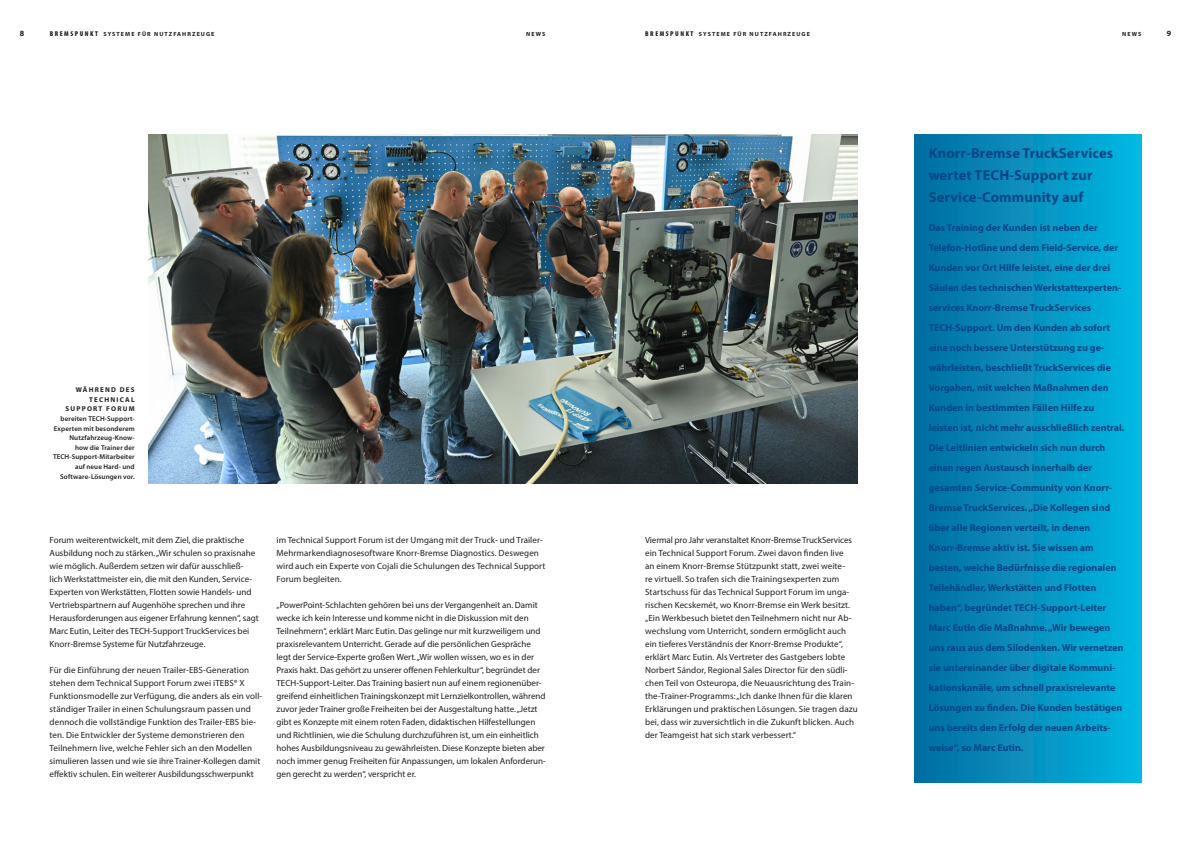
<style>
.page{position:relative;width:1191px;height:842px;background:#fff}
.page>*{position:absolute;margin:0;border:0;box-sizing:border-box;transform-origin:0 0}
.Vorspann_13pt_blau_unterstrichen{font:700 14.5px/22px "Myriad Pro";letter-spacing:.01em;color:#004684}
.Vorspann_13pt_blau_unterstrichen-2{font:700 10px/20px "Myriad Pro";color:#004684}
.Fließtext{font:9px/13px "Myriad Pro";color:#231f20}
.Kolumnentitel_Seitenzahl_LB{font:700 8px "Myriad Pro";color:#231f20}
.Kolumnentitel_Seitenzahl_RB{font:700 8px "Myriad Pro";color:#231f20}
.Zitatgeber_6pt_blau{font:600 7px/9.6px "Myriad Pro";letter-spacing:.015em;color:#231f20;text-align:right}
.Kolumnentitel_Text_LB{font:700 6px "Myriad Pro";letter-spacing:.18em;color:#231f20}
.Kolumnentitel_Text_RB{font:700 6px "Myriad Pro";letter-spacing:.18em;color:#231f20}
.s1{font-weight:900;font-stretch:condensed;font-size:7px}
.s2{font-weight:700}
</style>
<div class="page">
<img style="left:149px;top:135px;width:708px;height:348px">
<div style="left:914px;top:135px;width:227px;height:647px;background:linear-gradient(to right,#066c9f,#03b8e2)"></div>
<p class="Kolumnentitel_Seitenzahl_LB" style="left:20px;top:28px;width:6px">8</p>
<p class="Kolumnentitel_Text_LB" style="left:50px;top:30px;width:166px"><span class="s1">BREMSPUNKT</span> SYSTEME FÜR NUTZFAHRZEUGE</p>
<p class="Kolumnentitel_Text_RB" style="left:526px;top:30px;width:21px">NEWS</p>
<p class="Kolumnentitel_Text_LB" style="left:645px;top:30px;width:166px"><span class="s1">BREMSPUNKT</span> SYSTEME FÜR NUTZFAHRZEUGE</p>
<p class="Kolumnentitel_Text_RB" style="left:1122px;top:30px;width:21px">NEWS</p>
<p class="Kolumnentitel_Seitenzahl_RB" style="left:1166px;top:28px;width:6px">9</p>
<p class="Zitatgeber_6pt_blau" style="left:53px;top:385px;width:83px"><span class="s2">WÄHREND DES<br>TECHNICAL<br>SUPPORT FORUM </span>bereiten TECH-Support-<br>Experten mit besonderem<br>Nutzfahrzeug-Know-<br>how die Trainer der<br>TECH-Support-Mitarbeiter auf neue Hard- und<br>Software-Lösungen vor.</p>
<p class="Fließtext" style="left:50px;top:533px;width:211px">Forum weiterentwickelt, mit dem Ziel, die praktische Ausbildung noch zu stärken. „Wir schulen so praxisnahe wie möglich. Außerdem setzen wir dafür ausschließ&shy;lich Werkstattmeister ein, die mit den Kunden, Service-Experten von Werkstätten, Flotten sowie Handels- und Vertriebspartnern auf Augenhöhe sprechen und ihre Herausforderungen aus eigener Erfahrung kennen“, sagt Marc Eutin, Leiter des TECH-Support TruckServices bei Knorr-Bremse Systeme für Nutzfahrzeuge.</p>
<p class="Fließtext" style="left:50px;top:663px;width:214px">Für die Einführung der neuen Trailer-EBS-Generation stehen dem Technical Support Forum zwei iTEBS® X Funktionsmodelle zur Verfügung, die anders als ein voll&shy;ständiger Trailer in einen Schulungsraum passen und dennoch die vollständige Funktion des Trailer-EBS bie&shy;ten. Die Entwickler der Systeme demonstrieren den Teilnehmern live, welche Fehler sich an den Modellen simulieren lassen und wie sie ihre Trainer-Kollegen damit effektiv schulen. Ein weiterer Ausbildungsschwerpunkt</p>
<p class="Fließtext" style="left:276px;top:533px;width:270px">im Technical Support Forum ist der Umgang mit der Truck- und Trailer-Mehrmarkendiagnosesoftware Knorr-Bremse Diagnostics. Deswegen wird auch ein Experte von Cojali die Schulungen des Technical Support Forum begleiten.</p>
<p class="Fließtext" style="left:276px;top:598px;width:271px">„PowerPoint-Schlachten gehören bei uns der Vergangenheit an. Damit wecke ich kein Interesse und komme nicht in die Diskussion mit den Teilnehmern“, erklärt Marc Eutin. Das gelinge nur mit kurzweiligem und praxisrelevantem Unterricht. Gerade auf die persönlichen Gespräche legt der Service-Experte großen Wert. „Wir wollen wissen, wo es in der Praxis hakt. Das gehört zu unserer offenen Fehlerkultur“, begründet der TECH-Support-Leiter. Das Training basiert nun auf einem regionenüber&shy;greifend einheitlichen Trainingskonzept mit Lernzielkontrollen, während zuvor jeder Trainer große Freiheiten bei der Ausgestaltung hatte. „Jetzt gibt es Konzepte mit einem roten Faden, didaktischen Hilfestellungen und Richtlinien, wie die Schulung durchzuführen ist, um ein einheitlich hohes Ausbildungsniveau zu gewährleisten. Diese Konzepte bieten aber noch immer genug Freiheiten für Anpassungen, um lokalen Anforderun&shy;gen gerecht zu werden“, verspricht er.</p>
<p class="Fließtext" style="left:645px;top:533px;width:214px">Viermal pro Jahr veranstaltet Knorr-Bremse TruckServices ein Technical Support Forum. Zwei davon finden live<br>an einem Knorr-Bremse Stützpunkt statt, zwei weite-<br>re virtuell. So trafen sich die Trainingsexperten zum Startschuss für das Technical Support Forum im unga&shy;rischen Kecskemét, wo Knorr-Bremse ein Werk besitzt. „Ein Werkbesuch bietet den Teilnehmern nicht nur Ab&shy;wechslung vom Unterricht, sondern ermöglicht auch ein tieferes Verständnis der Knorr-Bremse Produkte“, erklärt Marc Eutin. Als Vertreter des Gastgebers lobte Norbert Sándor, Regional Sales Director für den südli&shy;chen Teil von Osteuropa, die Neuausrichtung des Train&shy;the-Trainer-Programms: „Ich danke Ihnen für die klaren Erklärungen und praktischen Lösungen. Sie tragen dazu bei, dass wir zuversichtlich in die Zukunft blicken. Auch der Teamgeist hat sich stark verbessert.“</p>
<p class="Vorspann_13pt_blau_unterstrichen" style="left:928px;top:142px;width:186px">Knorr-Bremse TruckServices wertet TECH-Support zur<br>Service-Community auf</p>
<p class="Vorspann_13pt_blau_unterstrichen-2" style="left:928px;top:217px;width:197px">Das Training der Kunden ist neben der Telefon-Hotline und dem Field-Service, der Kunden vor Ort Hilfe leistet, eine der drei Säulen des technischen Werkstattexperten&shy;services Knorr-Bremse TruckServices TECH-Support. Um den Kunden ab sofort eine noch bessere Unterstützung zu ge&shy;währleisten, beschließt TruckServices die Vorgaben, mit welchen Maßnahmen den Kunden in bestimmten Fällen Hilfe zu leisten ist, nicht mehr ausschließlich zentral.<br>Die Leitlinien entwickeln sich nun durch einen regen Austausch innerhalb der gesamten Service-Community von Knorr-Bremse TruckServices. „Die Kollegen sind über alle Regionen verteilt, in denen Knorr-Bremse aktiv ist. Sie wissen am besten, welche Bedürfnisse die regionalen Teilehändler, Werkstätten und Flotten haben“, begründet TECH-Support-Leiter Marc Eutin die Maßnahme. „Wir bewegen uns raus aus dem Silodenken. Wir vernetzen sie untereinander über digitale Kommuni&shy;kationskanäle, um schnell praxisrelevante Lösungen zu finden. Die Kunden bestätigen uns bereits den Erfolg der neuen Arbeits&shy;weise“, so Marc Eutin.</p>
</div>
